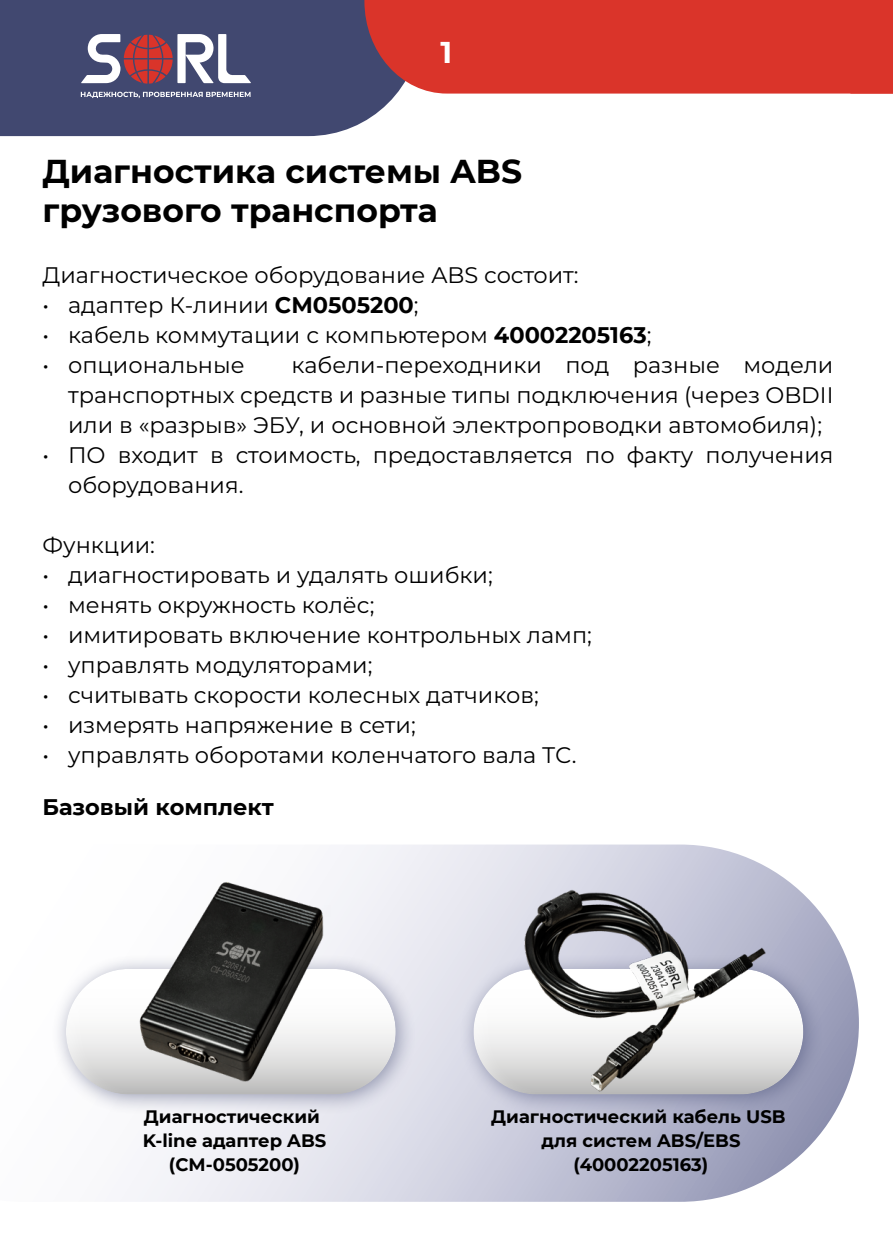
<style>
.page{position:relative;width:893px;height:1259px;background:#fff}
.page>*{position:absolute;margin:0;border:0;box-sizing:border-box;transform-origin:0 0}
.t1{font:700 33px/39.6px "Montserrat";color:#000}
.t2{font:700 30px "Montserrat";color:#fff}
.t3{font:22.5px/30px "Montserrat";color:#000;text-align:justify}
.t4{font:700 22.5px "Montserrat";color:#000}
.t5{font:700 18px/24px "Montserrat";color:#000;text-align:center}
.s1{font-weight:700}
</style>
<div class="page">
<svg style="left:136px;top:845px;width:723px;height:356px"></svg>
<div style="left:0;top:0;width:396px;height:136px;background:#414870"></div>
<div style="left:364px;top:0;width:486px;height:94px;background:#da342a"></div>
<svg style="left:81px;top:34px;width:170px;height:50px"></svg>
<svg style="left:81px;top:92px;width:170px;height:6px"></svg>
<div style="left:51px;top:953px;width:366px;height:162px;background:#414870;opacity:.5"></div>
<div style="left:37px;top:945px;width:383px;height:150px;background:#fff;opacity:.4"></div>
<img style="left:131px;top:879px;width:200px;height:204px">
<img style="left:408px;top:844px;width:424px;height:271px">
<div style="left:850px;top:0;width:43px;height:94px;background:#da342a"></div>
<h2 class="t2" style="left:441px;top:31px;width:13px">1</h2>
<h1 class="t1" style="left:43px;top:149px;width:481px">Диагностика системы ABS грузового транспорта</h1>
<p class="t3" style="left:43px;top:260px;width:538px">Диагностическое оборудование ABS состоит:</p>
<p class="t3" style="left:43px;top:290px;width:378px">• адаптер К-линии <span class="s1">CM0505200</span>;</p>
<p class="t3" style="left:43px;top:320px;width:610px">• кабель коммутации с компьютером <span class="s1">40002205163</span>;</p>
<p class="t3" style="left:43px;top:350px;width:204px">• опциональные</p>
<p class="t3" style="left:68px;top:350px;width:767px;text-indent:224px">кабели-переходники под разные модели транспортных средств и разные типы подключения (через OBDII или в «разрыв» ЭБУ, и основной электропроводки автомобиля);</p>
<p class="t3" style="left:68px;top:440px;width:767px;text-indent:-26px">• ПО входит в стоимость, предоставляется по факту получения оборудования.</p>
<p class="t3" style="left:43px;top:530px;width:114px">Функции:</p>
<p class="t3" style="left:43px;top:560px;width:452px">• диагностировать и удалять ошибки;</p>
<p class="t3" style="left:43px;top:590px;width:333px">• менять окружность колёс;</p>
<p class="t3" style="left:43px;top:620px;width:551px">• имитировать включение контрольных ламп;</p>
<p class="t3" style="left:43px;top:650px;width:331px">• управлять модуляторами;</p>
<p class="t3" style="left:43px;top:680px;width:498px">• считывать скорости колесных датчиков;</p>
<p class="t3" style="left:43px;top:710px;width:375px">• измерять напряжение в сети;</p>
<p class="t3" style="left:43px;top:740px;width:535px">• управлять оборотами коленчатого вала ТС.</p>
<p class="t4" style="left:43px;top:790px;width:233px">Базовый комплект</p>
<p class="t5" style="left:143px;top:1103px;width:185px">Диагностический<br>K-line адаптер ABS (CM-0505200)</p>
<p class="t5" style="left:491px;top:1103px;width:296px">Диагностический кабель USB для систем ABS/EBS (40002205163)</p>
</div>
